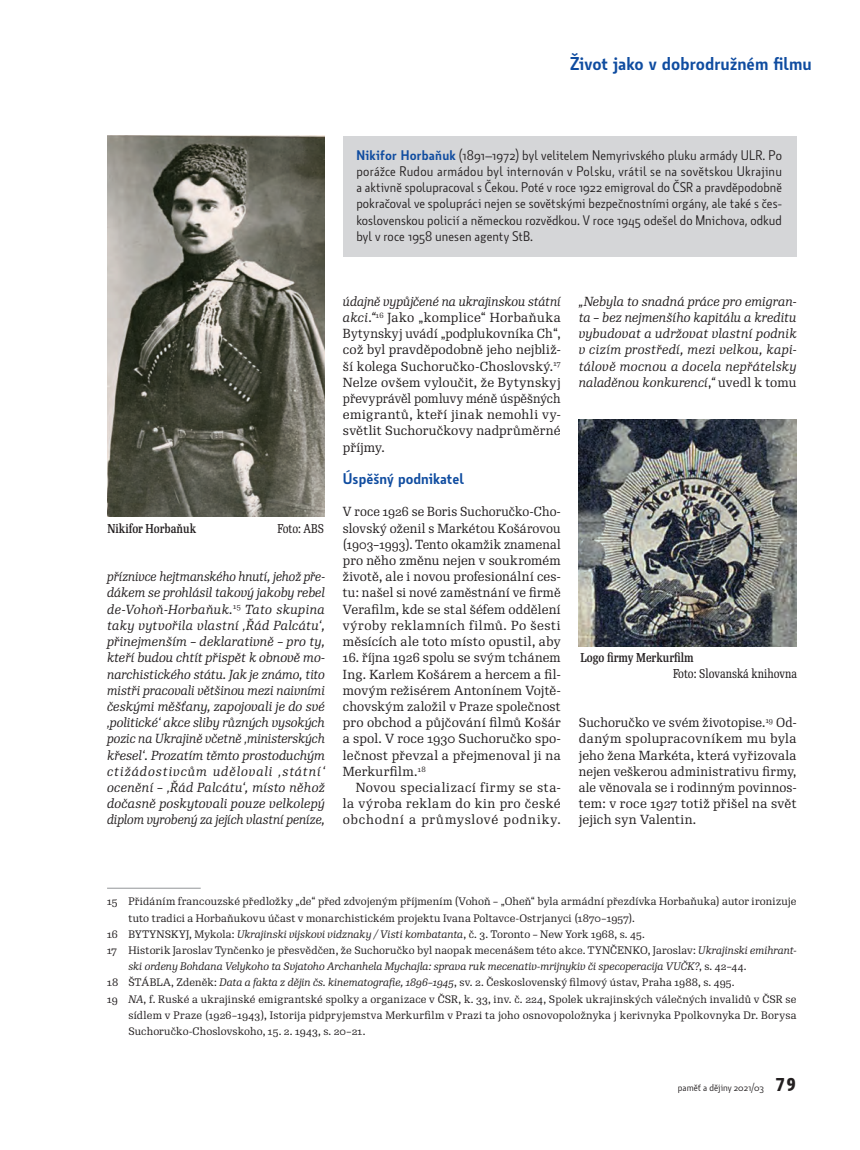
<style>
.page{position:relative;width:860px;height:1150px;background:#fff}
.page>*{position:absolute;margin:0;border:0;box-sizing:border-box;transform-origin:0 0}
.t1{font:600 18px "Botanika Std";color:#0f4ca0}
.t2{font:600 15px "Botanika Std";color:#0f4ca0}
.t3{font:13.5px/16.2px "Botanika Std";letter-spacing:.005em;color:#231f20;text-align:justify}
.t4{font:12.75px/16.2px "Re Public Std";letter-spacing:.025em;color:#231f20;text-align:justify}
.t5{font:italic 12.75px/16.2px "Re Public Std";letter-spacing:.005em;color:#231f20;text-align:justify;scale:.95 1}
.t6{font:12.75px/16.2px "Re Public Std";letter-spacing:.025em;color:#231f20;text-align:justify;scale:.95 1}
.t7{font:italic 12.75px/16.2px "Re Public Std";letter-spacing:.005em;color:#231f20;text-align:justify}
.t8{font:500 12.45px "Re Public Std Cond";color:#231f20}
.t9{font:12.45px "Re Public Std Cond";color:#231f20}
.t10{font:10.5px "Re Public Std";letter-spacing:.015em;color:#231f20}
.t11{font:italic 10.5px "Re Public Std";letter-spacing:.005em;color:#231f20}
.t12{font:9.75px "Botanika Std";color:#231f20}
.s1{font-weight:600;color:#0f4ca0}
.s2{font-style:italic}
.s3{font-style:normal}
.s4{font-family:"Botanika Mono";font-weight:700;font-size:18px}
</style>
<div class="page">
<hr style="left:107px;top:888px;width:94px;height:1px;background:#939598">
<img style="left:107px;top:135px;width:218px;height:381px">
<img style="left:578px;top:419px;width:217px;height:227px">
<div style="left:343px;top:136px;width:452px;height:121px;background:#d5d6d8"></div>
<h1 class="t1" style="left:570px;top:51px;width:243px">Život jako v dobrodružném filmu</h1>
<p class="t3" style="left:356px;top:147px;width:427px"><span class="s1">Nikifor Horbaňuk</span> (1891–1972) byl velitelem Nemyrivského pluku armády ULR. Po porážce Rudou armádou byl internován v Polsku, vrátil se na sovětskou Ukrajinu a aktivně spolupracoval s Čekou. Poté v roce 1922 emigroval do ČSR a pravděpodobně pokračoval ve spolupráci nejen se sovětskými bezpečnostními orgány, ale také s čes&shy;koslovenskou policií a německou rozvědkou. V roce 1945 odešel do Mnichova, odkud byl v roce 1958 unesen agenty StB.</p>
<p class="t8" style="left:107px;top:520px;width:90px">Nikifor Horbaňuk</p>
<p class="t9" style="left:277px;top:520px;width:48px">Foto: ABS</p>
<p class="t5" style="left:107px;top:568px;width:231px">příznivce hejtmanského hnutí, jehož pře&shy;dákem se prohlásil takový jakoby rebel de-Vohoň-Horbaňuk.<sup>15</sup> Tato skupina taky vytvořila vlastní ‚Řád Palcátu‘, přinejmenším – deklarativně – pro ty, kteří budou chtít přispět k obnově mo&shy;narchistického státu. Jak je známo, tito mistři pracovali většinou mezi naivními českými měšťany, zapojovali je do své ‚politické‘ akce sliby různých vysokých pozic na Ukrajině včetně ‚ministerských křesel‘. Prozatím těmto prostoduchým ctižádostivcům udělovali ‚státní‘ ocenění – ‚Řád Palcátu‘, místo něhož dočasně poskytovali pouze velkolepý diplom vyrobený za jejích vlastní peníze,</p>
<p class="t4" style="left:343px;top:293px;width:219px"><span class="s2">údajně vypůjčené na ukrajinskou státní akci</span>.<span class="s2">“</span><sup>16</sup> Jako „komplice“ Horbaňuka Bytynskyj uvádí „podplukovníka Ch“, což byl pravděpodobně jeho nejbliž&shy;ší kolega Suchoručko-Choslovský.<sup>17<br></sup>Nelze ovšem vyloučit, že Bytynskyj převyprávěl pomluvy méně úspěšných emigrantů, kteří jinak nemohli vy&shy;světlit Suchoručkovy nadprůměrné příjmy.</p>
<p class="t2" style="left:343px;top:468px;width:122px">Úspěšný podnikatel</p>
<p class="t6" style="left:343px;top:504px;width:231px">V roce 1926 se Boris Suchoručko-Cho&shy;slovský oženil s Markétou Košárovou (1903–1993). Tento okamžik znamenal pro něho změnu nejen v soukromém životě, ale i novou profesionální ces&shy;tu: našel si nové zaměstnání ve firmě Verafilm, kde se stal šéfem oddělení výroby reklamních filmů. Po šesti měsících ale toto místo opustil, aby</p>
<p class="t4" style="left:343px;top:649px;width:219px">16. října 1926 spolu se svým tchánem Ing. Karlem Košárem a hercem a fil&shy;movým režisérem Antonínem Vojtě&shy;chovským založil v Praze společnost pro obchod a půjčování filmů Košár a spol. V roce 1930 Suchoručko spo&shy;lečnost převzal a přejmenoval ji na Merkurfilm.<sup>18</sup></p>
<p class="t4" style="left:343px;top:779px;width:219px;text-indent:13px">Novou specializací firmy se sta&shy;la výroba reklam do kin pro české obchodní a průmyslové podniky.</p>
<p class="t7" style="left:578px;top:293px;width:219px">„Nebyla to snadná práce pro emigran&shy;ta – bez nejmenšího kapitálu a kreditu vybudovat a udržovat vlastní podnik v cizím prostředí, mezi velkou, kapi&shy;tálově mocnou a docela nepřátelsky naladěnou konkurencí<span class="s3">,</span>“ <span class="s3">uvedl k tomu</span></p>
<p class="t8" style="left:580px;top:649px;width:115px">Logo firmy Merkurfilm</p>
<p class="t9" style="left:672px;top:666px;width:125px">Foto: Slovanská knihovna</p>
<p class="t4" style="left:578px;top:714px;width:219px">Suchoručko ve svém životopise.<sup>19</sup> Od&shy;daným spolupracovníkem mu byla jeho žena Markéta, která vyřizovala nejen veškerou administrativu firmy, ale věnovala se i rodinným povinnos&shy;tem: v roce 1927 totiž přišel na svět jejich syn Valentin.</p>
<p class="t10" style="left:107px;top:895px;width:690px">15 Přidáním francouzské předložky „de“ před zdvojeným příjmením (Vohoň – „Oheň“ byla armádní přezdívka Horbaňuka) autor ironizuje</p>
<p class="t10" style="left:128px;top:911px;width:508px">tuto tradici a Horbaňukovu účast v monarchistickém projektu Ivana Poltavce-Ostrjanyci (1870–1957).</p>
<p class="t10" style="left:107px;top:927px;width:539px">16 BYTYNSKYJ, Mykola: <span class="s2">Ukrajinski vijskovi vidznaky / Visti kombatanta</span>, č. 3. Toronto – New York 1968, s. 45.</p>
<p class="t10" style="left:107px;top:943px;width:690px">17 Historik Jaroslav Tynčenko je přesvědčen, že Suchoručko byl naopak mecenášem této akce. TYNČENKO, Jaroslav: <span class="s2">Ukrajinski emihrant-</span></p>
<p class="t11" style="left:128px;top:959px;width:619px">ski ordeny Bohdana Velykoho ta Svjatoho Archanhela Mychajla: sprava ruk mecenativ-mrijnykiv či specoperacija VUČK?<span class="s3">, s. 42–44.</span></p>
<p class="t10" style="left:107px;top:976px;width:628px">18 ŠTÁBLA, Zdeněk: <span class="s2">Data a fakta z dějin čs. kinematografie, 1896–1945</span>, sv. 2. Československý filmový ústav, Praha 1988, s. 495.</p>
<p class="t10" style="left:107px;top:992px;width:690px">19 <span class="s2">NA</span>, f. Ruské a ukrajinské emigrantské spolky a organizace v ČSR, k. 33, inv. č. 224, Spolek ukrajinských válečných invalidů v ČSR se</p>
<p class="t10" style="left:128px;top:1008px;width:669px">sídlem v Praze (1926–1943), Istorija pidpryjemstva Merkurfilm v Prazi ta joho osnovopoložnyka j kerivnyka Ppolkovnyka Dr. Borysa</p>
<p class="t10" style="left:128px;top:1024px;width:238px">Suchoručko-Choslovskoho, 15. 2. 1943, s. 20–21.</p>
<p class="t12" style="left:677px;top:1080px;width:120px">paměť a dějiny 2021/03 <span class="s4">79</span></p>
</div>
